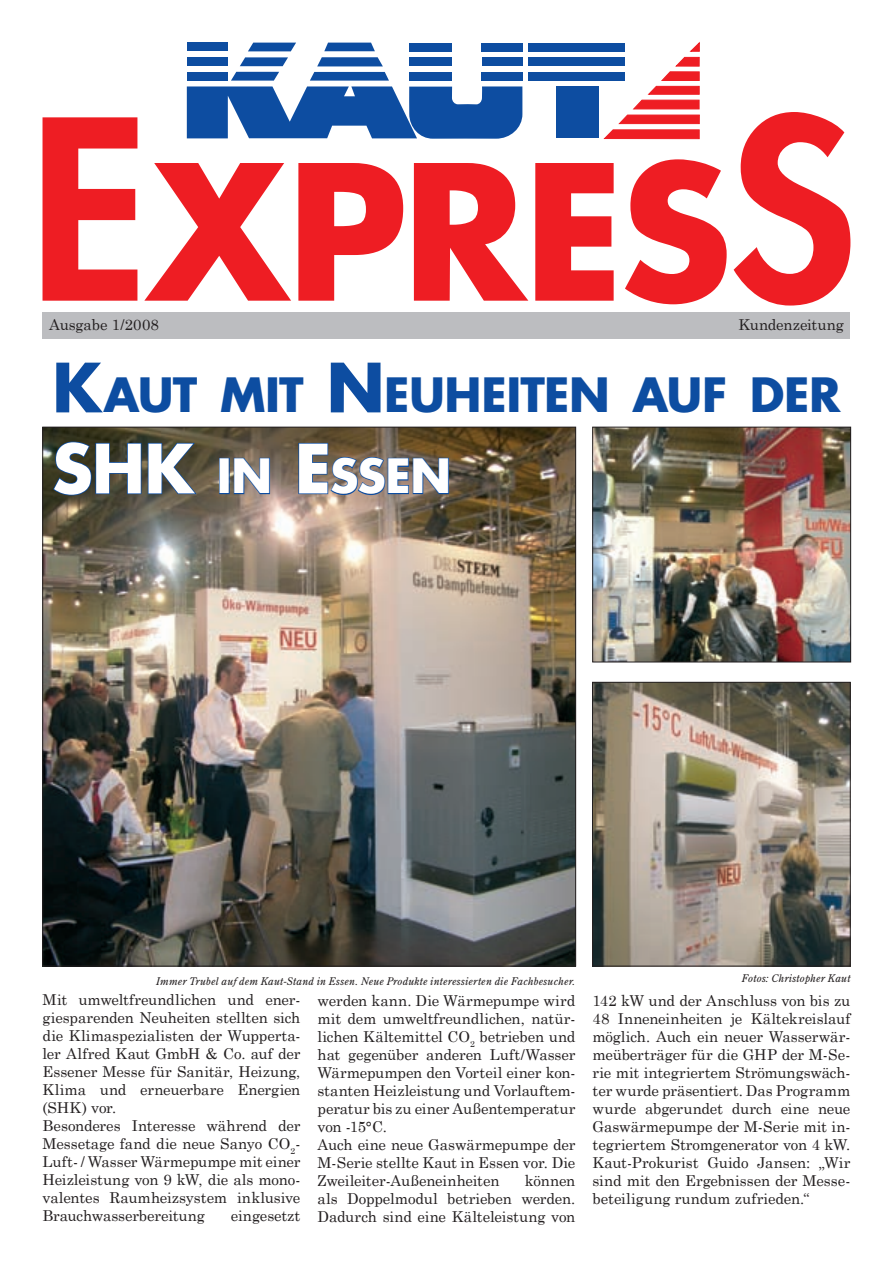
<style>
.page{position:relative;width:893px;height:1263px;background:#fff}
.page>*{position:absolute;margin:0;border:0;box-sizing:border-box;transform-origin:0 0}
.t1{font:700 46.2px/81px "Futura";letter-spacing:-.01em;color:#0d4da1}
.t2{font:15px/18px "Century Schoolbook";letter-spacing:-.01em;color:#231f20}
.t3{font:italic 10.5px "Century Old Style Std";letter-spacing:.02em;color:#231f20}
.s1{font-size:66px}
.s2{font-size:66px;color:#fff}
.s3{color:#fff}
</style>
<div class="page">
<img style="left:45px;top:429px;width:529px;height:535px">
<div style="left:43px;top:313px;width:807px;height:26px;background:#bcbdc0"></div>
<div style="left:187px;top:43px;width:41px;height:8px;background:#0d4da1"></div>
<div style="left:187px;top:57px;width:41px;height:9px;background:#0d4da1"></div>
<svg style="left:248px;top:43px;width:48px;height:8px"></svg>
<svg style="left:240px;top:57px;width:48px;height:9px"></svg>
<svg style="left:324px;top:43px;width:51px;height:8px"></svg>
<svg style="left:317px;top:57px;width:66px;height:9px"></svg>
<div style="left:529px;top:43px;width:96px;height:8px;background:#0d4da1"></div>
<div style="left:529px;top:58px;width:96px;height:8px;background:#0d4da1"></div>
<div style="left:528px;top:72px;width:97px;height:8px;background:#0d4da1"></div>
<div style="left:556px;top:86px;width:43px;height:52px;background:#0d4da1"></div>
<svg style="left:676px;top:42px;width:24px;height:24px"></svg>
<svg style="left:633px;top:72px;width:66px;height:37px"></svg>
<div style="left:410px;top:43px;width:42px;height:8px;background:#0d4da1"></div>
<div style="left:409px;top:58px;width:43px;height:8px;background:#0d4da1"></div>
<div style="left:482px;top:43px;width:41px;height:8px;background:#0d4da1"></div>
<div style="left:482px;top:58px;width:41px;height:8px;background:#0d4da1"></div>
<div style="left:482px;top:72px;width:41px;height:8px;background:#0d4da1"></div>
<svg style="left:187px;top:72px;width:335px;height:40px"></svg>
<svg style="left:43px;top:112px;width:807px;height:194px"></svg>
<svg style="left:52px;top:441px;width:146px;height:55px"></svg>
<div style="left:219px;top:458px;width:11px;height:36px;border:2px solid #0d4da1"></div>
<svg style="left:233px;top:457px;width:38px;height:38px"></svg>
<svg style="left:298px;top:442px;width:152px;height:54px"></svg>
<img style="left:594px;top:429px;width:255px;height:231px">
<div style="left:592px;top:427px;width:259px;height:235px;border:1px solid #231f20"></div>
<img style="left:594px;top:684px;width:254px;height:280px">
<div style="left:592px;top:682px;width:258px;height:284px;border:1px solid #231f20"></div>
<p class="t2" style="left:49px;top:315px;width:111px">Ausgabe 1/2008</p>
<p class="t2" style="left:739px;top:315px;width:107px">Kundenzeitung</p>
<h1 class="t1" style="left:52px;top:353px;width:790px"><span class="s1">K</span>AUT MIT <span class="s1">N</span>EUHEITEN AUF DER<br><span class="s2">SHK</span> <span class="s3">IN</span> <span class="s2">E</span><span class="s3">SSEN</span></h1>
<p class="t3" style="left:156px;top:975px;width:421px">Immer Trubel auf dem Kaut-Stand in Essen. Neue Produkte interessierten die Fachbesucher.</p>
<p class="t2" style="left:43px;top:989px;width:259px">Mit umweltfreundlichen und ener&shy;giesparenden Neuheiten stellten sich die Klimaspezialisten der Wupperta&shy;ler Alfred Kaut GmbH &amp; Co. auf der<br>Essener Messe für Sanitär, Heizung,<br>Klima und erneuerbare Energien (SHK) vor.<br>Besonderes Interesse während der<br>Messetage fand die neue Sanyo CO<sub>2</sub>-<br>Luft- / Wasser Wärmepumpe mit einer<br>Heizleistung von 9 kW, die als mono&shy;valentes Raumheizsystem inklusive<br>Brauchwasserbereitung</p>
<p class="t2" style="left:317px;top:990px;width:259px">werden kann. Die Wärmepumpe wird mit dem umweltfreundlichen, natür&shy;lichen Kältemittel CO<sub>2</sub> betrieben und hat gegenüber anderen Luft/Wasser Wärmepumpen den Vorteil einer kon&shy;stanten Heizleistung und Vorlauftem&shy;peratur bis zu einer Außentemperatur von -15°C.<br>Auch eine neue Gaswärmepumpe der M-Serie stellte Kaut in Essen vor. Die Zweileiter-Außeneinheiten</p>
<p class="t2" style="left:317px;top:1170px;width:259px;text-align:justify;text-indent:207px">können als Doppelmodul betrieben werden.<br>Dadurch sind eine Kälteleistung von</p>
<p class="t2" style="left:231px;top:1205px;width:71px">eingesetzt</p>
<p class="t3" style="left:742px;top:972px;width:110px">Fotos: Christopher Kaut</p>
<p class="t2" style="left:592px;top:990px;width:259px;text-align:justify">142 kW und der Anschluss von bis zu 48 Inneneinheiten je Kältekreislauf möglich. Auch ein neuer Wasserwär&shy;meüberträger für die GHP der M-Se&shy;rie mit integriertem Strömungswäch&shy;ter wurde präsentiert. Das Programm wurde abgerundet durch eine neue Gaswärmepumpe der M-Serie mit in&shy;tegriertem Stromgenerator von 4 kW.<br>Kaut-Prokurist Guido Jansen: „Wir sind mit den Ergebnissen der Messe&shy;beteiligung rundum zufrieden.“</p>
</div>
